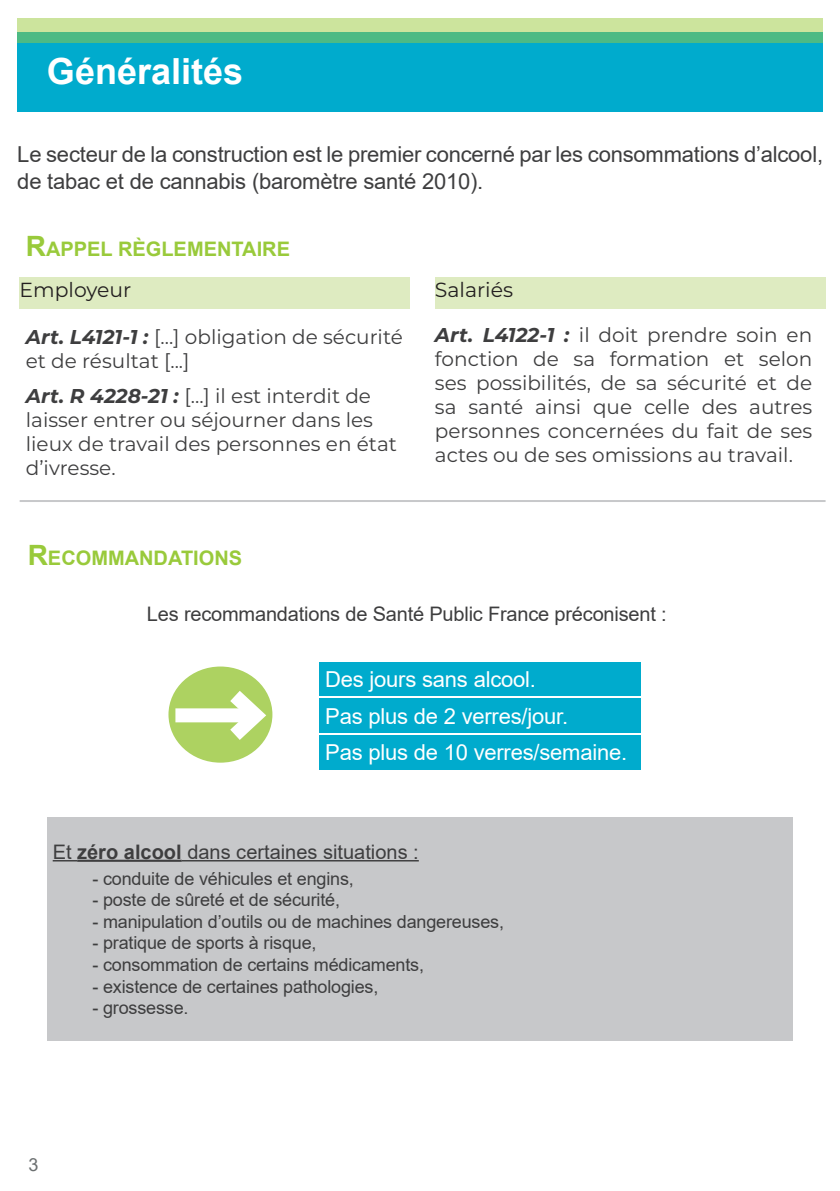
<style>
.page{position:relative;width:840px;height:1191px;background:#fff}
.page>*{position:absolute;margin:0;border:0;box-sizing:border-box;transform-origin:0 0}
.t1{font:700 36px "Arial";color:#fff}
.t2{font:22px/26.4px "Arial";letter-spacing:-.01em;color:#3e3e3f}
.t3{font:22px/36.6px "Arial";letter-spacing:-.01em;color:#fff}
.t4{font:20.4px "Montserrat";color:#231f20}
.t5{font:20px/24px "Montserrat";color:#3e3e3f}
.t6{font:20px "Arial";letter-spacing:-.01em;color:#3e3e3f}
.t7{font:700 20px "Arial";color:#99ca3b}
.t8{font:18px "Arial";letter-spacing:-.01em;color:#3e3e3f}
.t9{font:18px "Arial";color:#6b6f70}
.s1{font-size:28px}
.s2{font-weight:700;font-style:italic}
.s3{font-weight:700}
</style>
<div class="page">
<div style="left:17px;top:32px;width:805px;height:79px;background:#00abcd"></div>
<svg style="left:17px;top:18px;width:805px;height:24px;background:#96d292"></svg>
<hr style="left:20px;top:500px;width:805px;height:2px;background:#c7c8ca">
<div style="left:20px;top:277px;width:390px;height:31px;background:#deebc1"></div>
<div style="left:434px;top:277px;width:391px;height:32px;background:#deebc1"></div>
<div style="left:319px;top:662px;width:321px;height:34px;background:#00abcd"></div>
<div style="left:168px;top:666px;width:104px;height:96px;background:#add261;border-radius:50%"></div>
<div style="left:175px;top:708px;width:81px;height:14px;background:#fff"></div>
<svg style="left:215px;top:676px;width:58px;height:78px"></svg>
<div style="left:319px;top:698px;width:321px;height:34px;background:#00abcd"></div>
<div style="left:47px;top:817px;width:745px;height:223px;background:#c7c8ca"></div>
<svg style="left:53px;top:860px;width:24px;height:1px"></svg>
<hr style="left:77px;top:859px;width:105px;height:2px;background:#3e3e3f">
<hr style="left:182px;top:860px;width:236px;height:1px;background:#3e3e3f">
<div style="left:319px;top:735px;width:321px;height:34px;background:#00abcd"></div>
<h1 class="t1" style="left:47px;top:46px;width:198px">Généralités</h1>
<p class="t2" style="left:17px;top:141px;width:806px">Le secteur de la construction est le premier concerné par les consommations d’alcool, de tabac et de cannabis (baromètre santé 2010).</p>
<p class="t7" style="left:26px;top:235px;width:265px"><span class="s1">R</span>APPEL RÈGLEMENTAIRE</p>
<p class="t4" style="left:20px;top:276px;width:113px">Employeur</p>
<p class="t5" style="left:26px;top:324px;width:378px"><span class="s2">Art. L4121-1 :</span> [...] obligation de sécurité et de résultat [...]</p>
<p class="t5" style="left:26px;top:383px;width:372px"><span class="s2">Art. R 4228-21 :</span> [...] il est interdit de laisser entrer ou séjourner dans les lieux de travail des personnes en état d’ivresse.</p>
<p class="t7" style="left:28px;top:543px;width:216px"><span class="s1">R</span>ECOMMANDATIONS</p>
<p class="t4" style="left:434px;top:276px;width:80px">Salariés</p>
<p class="t5" style="left:434px;top:322px;width:378px;text-align:justify"><span class="s2">Art. L4122-1 :</span> il doit prendre soin en fonction de sa formation et selon ses possibilités, de sa sécurité et de sa santé ainsi que celle des autres personnes concernées du fait de ses actes ou de ses omissions au travail.</p>
<p class="t6" style="left:147px;top:600px;width:521px">Les recommandations de Santé Public France préconisent :</p>
<p class="t3" style="left:325px;top:661px;width:244px">Des jours sans alcool.<br>Pas plus de 2 verres/jour.</p>
<p class="t3" style="left:325px;top:734px;width:303px">Pas plus de 10 verres/semaine.</p>
<p class="t6" style="left:53px;top:838px;width:367px">Et <span class="s3">zéro alcool</span> dans certaines situations :</p>
<p class="t8" style="left:92px;top:866px;width:263px">- conduite de véhicules et engins,</p>
<p class="t8" style="left:92px;top:887px;width:249px">- poste de sûreté et de sécurité,</p>
<p class="t8" style="left:92px;top:909px;width:413px">- manipulation d’outils ou de machines dangereuses,</p>
<p class="t8" style="left:92px;top:930px;width:225px">- pratique de sports à risque,</p>
<p class="t8" style="left:92px;top:952px;width:333px">- consommation de certains médicaments,</p>
<p class="t8" style="left:92px;top:974px;width:287px">- existence de certaines pathologies,</p>
<p class="t8" style="left:92px;top:995px;width:98px">- grossesse.</p>
<p class="t9" style="left:28px;top:1152px;width:12px">3</p>
</div>
